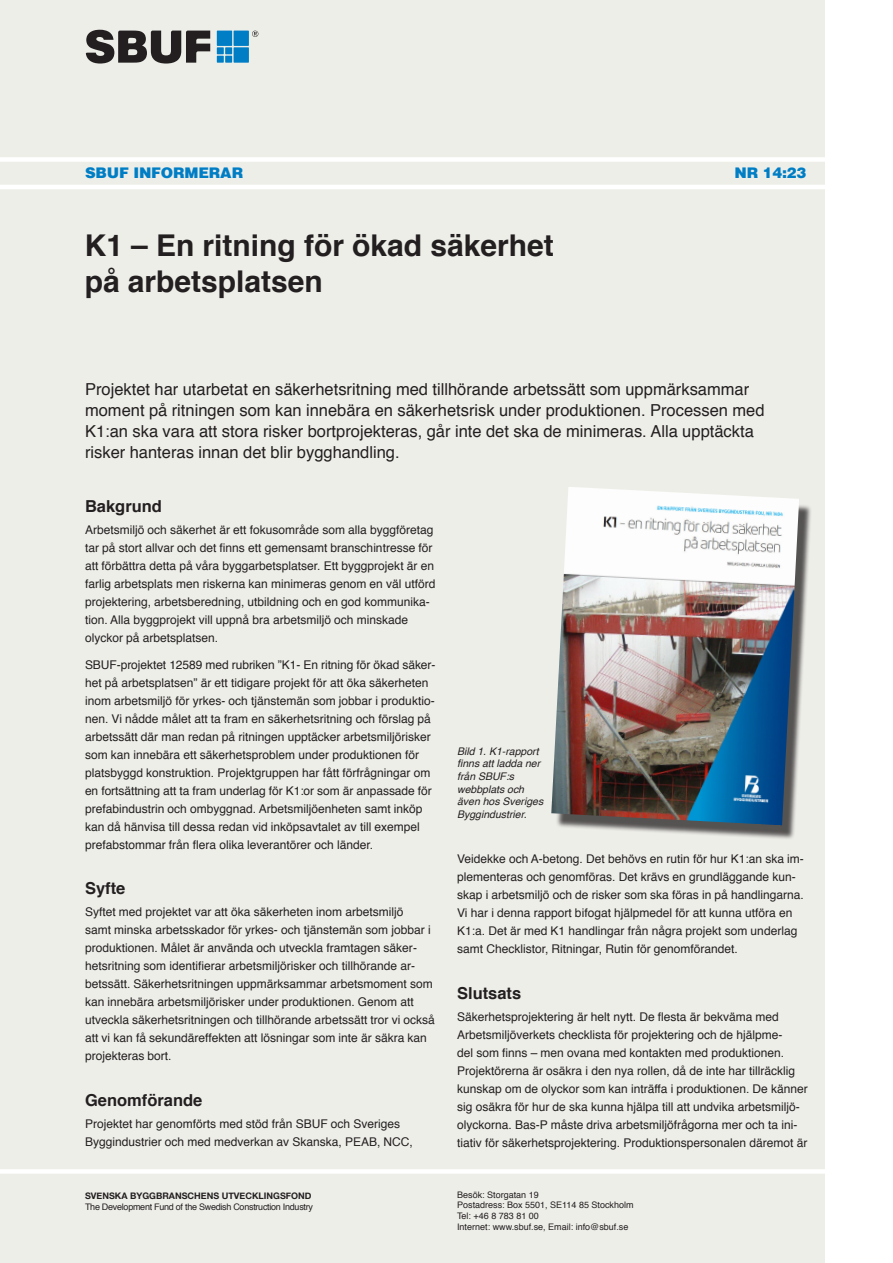
<style>
.page{position:relative;width:893px;height:1263px;background:#fff}
.page>*{position:absolute;margin:0;border:0;box-sizing:border-box;transform-origin:0 0}
.Rubrik{font:700 30px/36px "Helvetica";color:#231f20}
.Ingress{font:16.5px/21px "Helvetica";color:#231f20}
.Mellanrubbe{font:700 16.5px "Helvetica";color:#231f20}
.t1{font:900 15px "Helvetica";letter-spacing:-.02em;color:#007ec5}
.Brödtext{font:12px/18px "Helvetica";color:#231f20}
.Bildtext{font:italic 10.5px/12.6px "Helvetica";color:#231f20}
.t2{font:9px/10.8px "Helvetica";color:#231f20}
.t3{font:9px "Helvetica";letter-spacing:-.03em;color:#231f20}
.t4{font:700 9px "Helvetica Neue";color:#231f20}
</style>
<div class="page">
<div style="left:0;top:0;width:825px;height:1263px;background:#eeeee9"></div>
<svg style="left:86px;top:30px;width:124px;height:34px"></svg>
<div style="left:225px;top:47px;width:7px;height:7px;background:#007ec5"></div>
<div style="left:217px;top:47px;width:7px;height:7px;background:#007ec5"></div>
<div style="left:225px;top:56px;width:7px;height:7px;background:#007ec5"></div>
<div style="left:217px;top:56px;width:7px;height:7px;background:#007ec5"></div>
<div style="left:234px;top:47px;width:15px;height:16px;background:#007ec5"></div>
<div style="left:234px;top:31px;width:15px;height:15px;background:#007ec5"></div>
<div style="left:217px;top:31px;width:15px;height:15px;background:#007ec5"></div>
<svg style="left:252px;top:31px;width:6px;height:6px"></svg>
<div style="left:0;top:157px;width:835px;height:5px;background:#fff"></div>
<hr style="left:0;top:185px;width:835px;height:4px;background:#fff">
<div style="left:0;top:1169px;width:836px;height:5px;background:#fff"></div>
<div style="left:556px;top:493px;width:256px;height:347px;background:#231f20;opacity:.75"></div>
<img style="left:551px;top:487px;width:248px;height:338px">
<p class="t1" style="left:85px;top:164px;width:160px">SBUF INFORMERAR</p>
<p class="t1" style="left:734px;top:164px;width:74px">NR 14:23</p>
<p class="Rubrik" style="left:85px;top:228px;width:471px">K1 – En ritning för ökad säkerhet på arbetsplatsen</p>
<p class="Ingress" style="left:85px;top:379px;width:681px">Projektet har utarbetat en säkerhetsritning med tillhörande arbetssätt som uppmärksammar moment på ritningen som kan innebära en säkerhetsrisk under produktionen. Processen med K1:an ska vara att stora risker bortprojekteras, går inte det ska de minimeras. Alla upptäckta risker hanteras innan det blir bygghandling.</p>
<p class="Mellanrubbe" style="left:85px;top:493px;width:79px">Bakgrund</p>
<p class="Brödtext" style="left:85px;top:521px;width:352px">Arbetsmiljö och säkerhet är ett fokusområde som alla byggföretag tar på stort allvar och det finns ett gemensamt branschintresse för att förbättra detta på våra byggarbetsplatser. Ett byggprojekt är en farlig arbetsplats men riskerna kan minimeras genom en väl utförd projektering, arbetsberedning, utbildning och en god kommunika&shy;tion. Alla byggprojekt vill uppnå bra arbetsmiljö och minskade olyckor på arbetsplatsen.</p>
<p class="Brödtext" style="left:85px;top:656px;width:352px">SBUF-projektet 12589 med rubriken ”K1- En ritning för ökad säker&shy;het på arbetsplatsen” är ett tidigare projekt för att öka säkerheten inom arbetsmiljö för yrkes- och tjänstemän som jobbar i produktio&shy;nen. Vi nådde målet att ta fram en säkerhetsritning och förslag på arbetssätt där man redan på ritningen upptäcker arbetsmiljörisker som kan innebära ett säkerhetsproblem under produktionen för platsbyggd konstruktion. Projektgruppen har fått förfrågningar om en fortsättning att ta fram underlag för K1:or som är anpassade för prefabindustrin och ombyggnad. Arbetsmiljöenheten samt inköp kan då hänvisa till dessa redan vid inköpsavtalet av till exempel prefabstommar från flera olika leverantörer och länder.</p>
<p class="Mellanrubbe" style="left:85px;top:875px;width:42px">Syfte</p>
<p class="Brödtext" style="left:85px;top:903px;width:351px">Syftet med projektet var att öka säkerheten inom arbetsmiljö<br>samt minska arbetsskador för yrkes- och tjänstemän som jobbar i produktionen. Målet är använda och utveckla framtagen säker&shy;hetsritning som identifierar arbetsmiljörisker och tillhörande ar&shy;betssätt. Säkerhetsritningen uppmärksammar arbetsmoment som kan innebära arbetsmiljörisker under produktionen. Genom att utveckla säkerhetsritningen och tillhörande arbetssätt tror vi också att vi kan få sekundäreffekten att lösningar som inte är säkra kan projekteras bort.</p>
<p class="Mellanrubbe" style="left:85px;top:1086px;width:119px">Genomförande</p>
<p class="Brödtext" style="left:85px;top:1115px;width:329px">Projektet har genomförts med stöd från SBUF och Sveriges<br>Byggindustrier och med medverkan av Skanska, PEAB, NCC,</p>
<p class="t4" style="left:85px;top:1189px;width:228px">SVENSKA BYGGBRANSCHENS UTVECKLINGSFOND</p>
<p class="t3" style="left:85px;top:1200px;width:229px">The Development Fund of the Swedish Construction Industry</p>
<p class="Bildtext" style="left:457px;top:745px;width:88px">Bild 1. K1-rapport finns att ladda ner från SBUF:s webbplats och även hos Sveriges<br>Byggindustrier.</p>
<p class="Brödtext" style="left:457px;top:850px;width:348px">Veidekke och A-betong. Det behövs en rutin för hur K1:an ska im&shy;plementeras och genomföras. Det krävs en grundläggande kun&shy;skap i arbetsmiljö och de risker som ska föras in på handlingarna.<br>Vi har i denna rapport bifogat hjälpmedel för att kunna utföra en K1:a. Det är med K1 handlingar från några projekt som underlag samt Checklistor, Ritningar, Rutin för genomförandet.</p>
<p class="Mellanrubbe" style="left:457px;top:979px;width:66px">Slutsats</p>
<p class="Brödtext" style="left:457px;top:1008px;width:352px">Säkerhetsprojektering är helt nytt. De flesta är bekväma med Arbetsmiljöverkets checklista för projektering och de hjälpme-<br>del som finns – men ovana med kontakten med produktionen.<br>Projektörerna är osäkra i den nya rollen, då de inte har tillräcklig kunskap om de olyckor som kan inträffa i produktionen. De känner sig osäkra för hur de ska kunna hjälpa till att undvika arbetsmiljö&shy;olyckorna. Bas-P måste driva arbetsmiljöfrågorna mer och ta ini&shy;tiativ för säkerhetsprojektering. Produktionspersonalen däremot är</p>
<p class="t2" style="left:457px;top:1189px;width:178px">Besök: Storgatan 19<br>Postadress: Box 5501, SE114 85 Stockholm<br>Tel: +46 8 783 81 00<br>Internet: www.sbuf.se, Email: info@sbuf.se</p>
</div>
